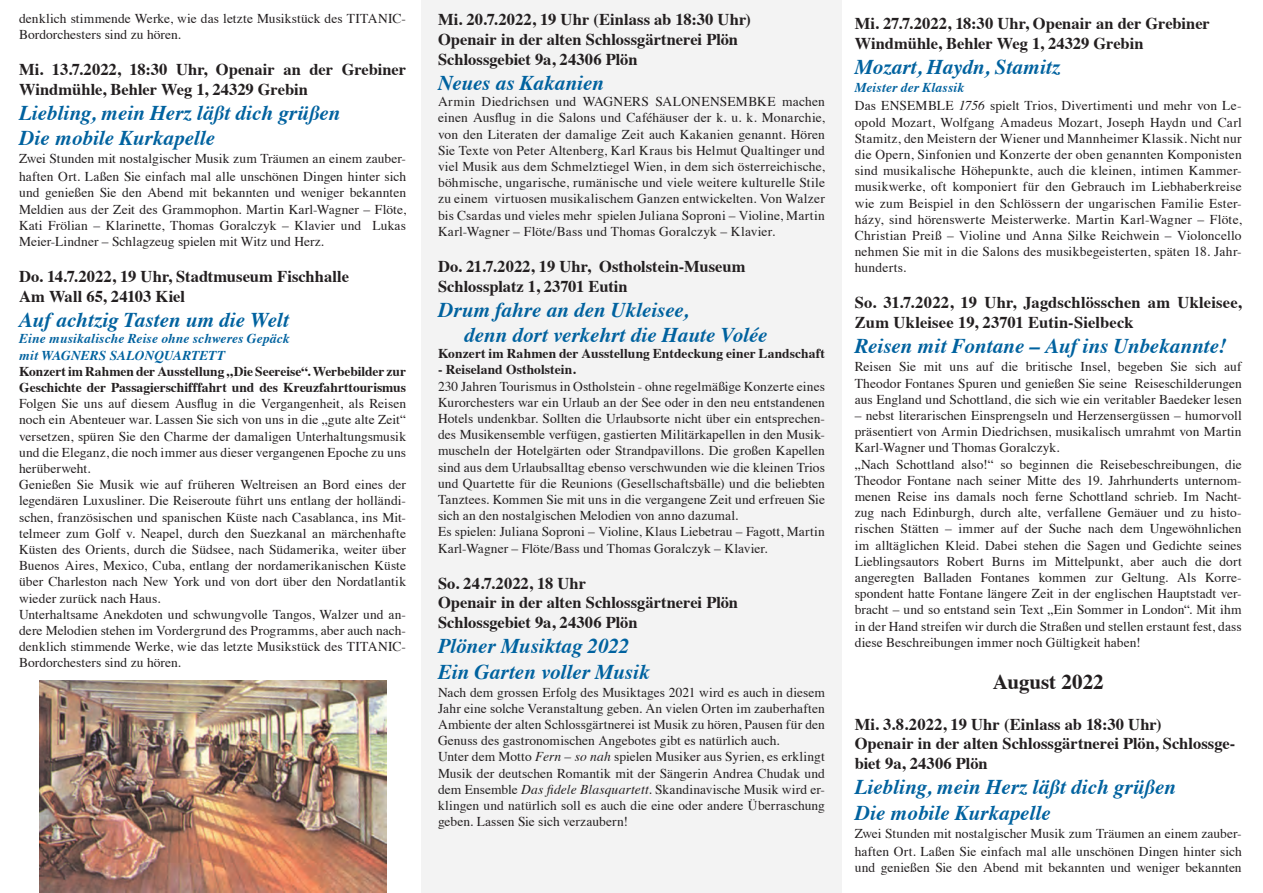
<style>
.page{position:relative;width:1263px;height:893px;background:#fff}
.page>*{position:absolute;margin:0;border:0;box-sizing:border-box;transform-origin:0 0}
.t1{font:italic 700 21px/25.2px "Times";letter-spacing:.005em;color:#00629f}
.t2{font:700 21px "Times";letter-spacing:-.005em;color:#231f20}
.t3{font:700 16.5px/19.8px "Times";color:#231f20}
.t4{font:13.5px/16.2px "Times";letter-spacing:.005em;color:#231f20}
.t5{font:700 13.5px/16.2px "Times";letter-spacing:.005em;color:#231f20}
.t6{font:italic 700 13.5px/16.2px "Times";letter-spacing:.01em;color:#00629f}
.s1{font-style:italic}
.s2{font-weight:700;font-style:italic;color:#00629f}
</style>
<div class="page">
<div style="left:421px;top:0;width:421px;height:893px;background:#eeeeef"></div>
<img style="left:39px;top:680px;width:347px;height:213px">
<p class="t4" style="left:19px;top:9px;width:388px">denklich stimmende Werke, wie das letzte Musikstück des TITANIC-<br>Bordorchesters sind zu hören.</p>
<p class="t3" style="left:19px;top:58px;width:388px">Mi. 13.7.2022, 18:30 Uhr, Openair an der Grebiner<br>Windmühle, Behler Weg 1, 24329 Grebin</p>
<h1 class="t1" style="left:19px;top:99px;width:323px">Liebling, mein Herz läßt dich grüßen<br>Die mobile Kurkapelle</h1>
<p class="t4" style="left:19px;top:149px;width:388px;line-height:18px">Zwei Stunden mit nostalgischer Musik zum Träumen an einem zauber&shy;haften Ort. Laßen Sie einfach mal alle unschönen Dingen hinter sich</p>
<p class="t4" style="left:19px;top:184px;width:388px;text-align:justify">und genießen Sie den Abend mit bekannten und weniger bekannten Meldien aus der Zeit des Grammophon. Martin Karl-Wagner – Flöte, Kati Frölian – Klarinette, Thomas Goralczyk – Klavier und Lukas Meier-Lindner – Schlagzeug spielen mit Witz und Herz.</p>
<p class="t3" style="left:19px;top:265px;width:331px">Do. 14.7.2022, 19 Uhr, Stadtmuseum Fischhalle<br>Am Wall 65, 24103 Kiel</p>
<h1 class="t1" style="left:19px;top:306px;width:271px">Auf achtzig Tasten um die Welt</h1>
<p class="t6" style="left:19px;top:329px;width:272px">Eine musikalische Reise ohne schweres Gepäck mit WAGNERS SALONQUARTETT</p>
<p class="t5" style="left:19px;top:362px;width:388px">Konzert im Rahmen der Ausstellung „Die Seereise“. Werbebilder zur<br>Geschichte der Passagierschifffahrt und des Kreuzfahrttourismus</p>
<p class="t4" style="left:19px;top:394px;width:388px">Folgen Sie uns auf diesem Ausflug in die Vergangenheit, als Reisen noch ein Abenteuer war. Lassen Sie sich von uns in die „gute alte Zeit“ versetzen, spüren Sie den Charme der damaligen Unterhaltungsmusik und die Eleganz, die noch immer aus dieser vergangenen Epoche zu uns herüberweht.<br>Genießen Sie Musik wie auf früheren Weltreisen an Bord eines der legendären Luxusliner. Die Reiseroute führt uns entlang der holländi&shy;schen, französischen und spanischen Küste nach Casablanca, ins Mit&shy;telmeer zum Golf v. Neapel, durch den Suezkanal an märchenhafte Küsten des Orients, durch die Südsee, nach Südamerika, weiter über Buenos Aires, Mexico, Cuba, entlang der nordamerikanischen Küste über Charleston nach New York und von dort über den Nordatlantik wieder zurück nach Haus.<br>Unterhaltsame Anekdoten und schwungvolle Tangos, Walzer und an&shy;dere Melodien stehen im Vordergrund des Programms, aber auch nach&shy;denklich stimmende Werke, wie das letzte Musikstück des TITANIC-Bordorchesters sind zu hören.</p>
<p class="t3" style="left:438px;top:8px;width:314px">Mi. 20.7.2022, 19 Uhr (Einlass ab 18:30 Uhr)<br>Openair in der alten Schlossgärtnerei Plön<br>Schlossgebiet 9a, 24306 Plön</p>
<h1 class="t1" style="left:438px;top:68px;width:167px">Neues as Kakanien</h1>
<p class="t4" style="left:438px;top:92px;width:388px;text-align:justify">Armin Diedrichsen und WAGNERS SALONENSEMBKE machen einen Ausflug in die Salons und Caféhäuser der k. u. k. Monarchie, von den Literaten der damalige Zeit auch Kakanien genannt. Hören Sie Texte von Peter Altenberg, Karl Kraus bis Helmut Qualtinger und viel Musik aus dem Schmelztiegel Wien, in dem sich österreichische, böhmische, ungarische, rumänische und viele weitere kulturelle Stile zu einem virtuosen musikalischem Ganzen entwickelten. Von Walzer bis Csardas und vieles mehr spielen Juliana Soproni – Violine, Martin Karl-Wagner – Flöte/Bass und Thomas Goralczyk – Klavier.</p>
<p class="t3" style="left:438px;top:255px;width:309px">Do. 21.7.2022, 19 Uhr, Ostholstein-Museum<br>Schlossplatz 1, 23701 Eutin</p>
<h1 class="t1" style="left:464px;top:295px;width:305px;text-indent:-26px">Drum fahre an den Ukleisee,<br>denn dort verkehrt die Haute Volée</h1>
<p class="t5" style="left:438px;top:344px;width:388px">Konzert im Rahmen der Ausstellung Entdeckung einer Landschaft</p>
<p class="t5" style="left:438px;top:360px;width:139px">- Reiseland Ostholstein.</p>
<p class="t4" style="left:438px;top:377px;width:388px">230 Jahren Tourismus in Ostholstein - ohne regelmäßige Konzerte eines Kurorchesters war ein Urlaub an der See oder in den neu entstandenen Hotels undenkbar. Sollten die Urlaubsorte nicht über ein entsprechen&shy;des Musikensemble verfügen, gastierten Militärkapellen in den Musik&shy;muscheln der Hotelgärten oder Strandpavillons. Die großen Kapellen sind aus dem Urlaubsalltag ebenso verschwunden wie die kleinen Trios und Quartette für die Reunions (Gesellschaftsbälle) und die beliebten Tanztees. Kommen Sie mit uns in die vergangene Zeit und erfreuen Sie sich an den nostalgischen Melodien von anno dazumal.<br>Es spielen: Juliana Soproni – Violine, Klaus Liebetrau – Fagott, Martin Karl-Wagner – Flöte/Bass und Thomas Goralczyk – Klavier.</p>
<p class="t3" style="left:438px;top:571px;width:302px">So. 24.7.2022, 18 Uhr<br>Openair in der alten Schlossgärtnerei Plön<br>Schlossgebiet 9a, 24306 Plön</p>
<h1 class="t1" style="left:438px;top:632px;width:213px">Plöner Musiktag 2022<br>Ein Garten voller Musik</h1>
<p class="t4" style="left:438px;top:683px;width:388px">Nach dem grossen Erfolg des Musiktages 2021 wird es auch in diesem Jahr eine solche Veranstaltung geben. An vielen Orten im zauberhaften Ambiente der alten Schlossgärtnerei ist Musik zu hören, Pausen für den Genuss des gastronomischen Angebotes gibt es natürlich auch.<br>Unter dem Motto <span class="s1">Fern – so nah</span> spielen Musiker aus Syrien, es erklingt Musik der deutschen Romantik mit der Sängerin Andrea Chudak und dem Ensemble <span class="s1">Das fidele Blasquartett</span>. Skandinavische Musik wird er&shy;klingen und natürlich soll es auch die eine oder andere Überraschung geben. Lassen Sie sich verzaubern!</p>
<p class="t3" style="left:855px;top:12px;width:357px">Mi. 27.7.2022, 18:30 Uhr, Openair an der Grebiner<br>Windmühle, Behler Weg 1, 24329 Grebin</p>
<h1 class="t1" style="left:855px;top:53px;width:207px">Mozart, Haydn, Stamitz</h1>
<p class="t4" style="left:855px;top:78px;width:388px;line-height:18px"><span class="s2">Meister der Klassik<br></span>Das ENSEMBLE <span class="s1">1756</span> spielt Trios, Divertimenti und mehr von Le-</p>
<p class="t4" style="left:855px;top:113px;width:388px;text-align:justify">opold Mozart, Wolfgang Amadeus Mozart, Joseph Haydn und Carl Stamitz, den Meistern der Wiener und Mannheimer Klassik. Nicht nur die Opern, Sinfonien und Konzerte der oben genannten Komponisten sind musikalische Höhepunkte, auch die kleinen, intimen Kammer&shy;musikwerke, oft komponiert für den Gebrauch im Liebhaberkreise wie zum Beispiel in den Schlössern der ungarischen Familie Ester&shy;házy, sind hörenswerte Meisterwerke. Martin Karl-Wagner – Flöte, Christian Preiß – Violine und Anna Silke Reichwein – Violoncello nehmen Sie mit in die Salons des musikbegeisterten, späten 18. Jahr&shy;hunderts.</p>
<p class="t3" style="left:855px;top:291px;width:388px">So. 31.7.2022, 19 Uhr, Jagdschlösschen am Ukleisee,<br>Zum Ukleisee 19, 23701 Eutin-Sielbeck</p>
<h1 class="t1" style="left:855px;top:332px;width:373px">Reisen mit Fontane – Auf ins Unbekannte!</h1>
<p class="t4" style="left:855px;top:358px;width:388px;text-align:justify">Reisen Sie mit uns auf die britische Insel, begeben Sie sich auf Theodor Fontanes Spuren und genießen Sie seine Reiseschilderungen aus England und Schottland, die sich wie ein veritabler Baedeker lesen</p>
<p class="t4" style="left:855px;top:406px;width:388px">– nebst literarischen Einsprengseln und Herzensergüssen – humorvoll präsentiert von Armin Diedrichsen, musikalisch umrahmt von Martin Karl-Wagner und Thomas Goralczyk.<br>„Nach Schottland also!“ so beginnen die Reisebeschreibungen, die Theodor Fontane nach seiner Mitte des 19. Jahrhunderts unternom&shy;menen Reise ins damals noch ferne Schottland schrieb. Im Nacht&shy;zug nach Edinburgh, durch alte, verfallene Gemäuer und zu histo&shy;rischen Stätten – immer auf der Suche nach dem Ungewöhnlichen im alltäglichen Kleid. Dabei stehen die Sagen und Gedichte seines Lieblingsautors Robert Burns im Mittelpunkt, aber auch die dort angeregten Balladen Fontanes kommen zur Geltung. Als Korre&shy;spondent hatte Fontane längere Zeit in der englischen Hauptstadt ver&shy;bracht – und so entstand sein Text „Ein Sommer in London“. Mit ihm in der Hand streifen wir durch die Straßen und stellen erstaunt fest, dass diese Beschreibungen immer noch Gültigkeit haben!</p>
<h1 class="t2" style="left:993px;top:662px;width:112px">August 2022</h1>
<p class="t3" style="left:855px;top:712px;width:382px">Mi. 3.8.2022, 19 Uhr (Einlass ab 18:30 Uhr)<br>Openair in der alten Schlossgärtnerei Plön, Schlossge&shy;biet 9a, 24306 Plön</p>
<h1 class="t1" style="left:855px;top:773px;width:323px">Liebling, mein Herz läßt dich grüßen<br>Die mobile Kurkapelle</h1>
<p class="t4" style="left:855px;top:823px;width:388px;line-height:18px">Zwei Stunden mit nostalgischer Musik zum Träumen an einem zauber&shy;haften Ort. Laßen Sie einfach mal alle unschönen Dingen hinter sich</p>
<p class="t4" style="left:855px;top:858px;width:388px">und genießen Sie den Abend mit bekannten und weniger bekannten</p>
</div>
